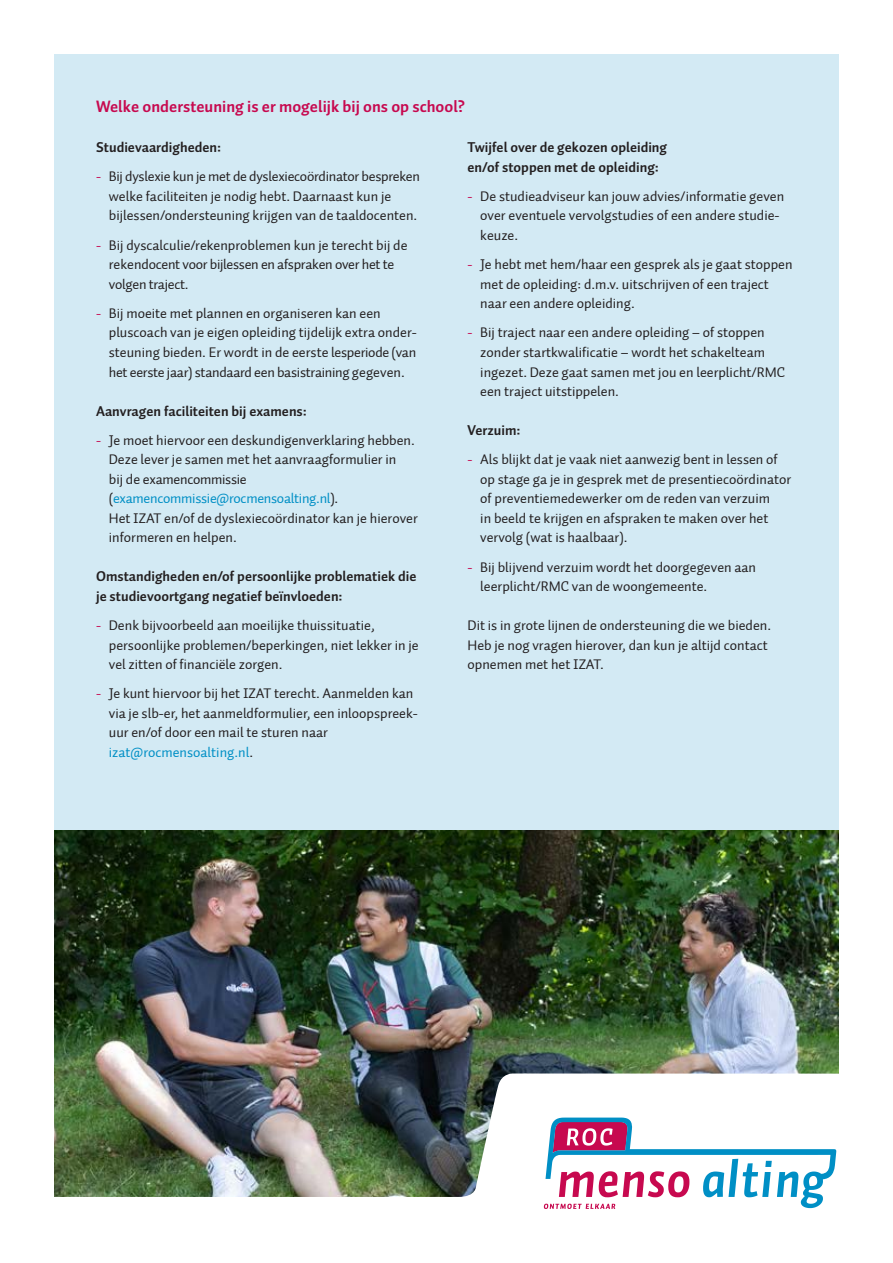
<style>
.page{position:relative;width:893px;height:1263px;background:#fff}
.page>*{position:absolute;margin:0;border:0;box-sizing:border-box;transform-origin:0 0}
.t1{font:700 16.5px "Auto 1";color:#c7094f}
.t2{font:14.25px/19.5px "Auto 1";color:#231f20}
.t3{font:700 14.25px/19.5px "Auto 1";color:#231f20}
.s1{color:#c7094f}
.s2{color:#008fc5}
</style>
<div class="page">
<div style="left:54px;top:54px;width:785px;height:776px;background:#d3eaf4"></div>
<img style="left:54px;top:830px;width:784px;height:243px">
<img style="left:54px;top:1073px;width:785px;height:135px">
<svg style="left:544px;top:1117px;width:292px;height:92px"></svg>
<p class="t1" style="left:96px;top:95px;width:370px">Welke ondersteuning is er mogelijk bij ons op school?</p>
<p class="t3" style="left:96px;top:138px;width:127px">Studievaardigheden:</p>
<p class="t2" style="left:109px;top:167px;width:313px;text-indent:-13px"><span class="s1">-</span> Bij dyslexie kun je met de dyslexiecoördinator bespreken welke faciliteiten je nodig hebt. Daarnaast kun je bijlessen/ondersteuning krijgen van de taaldocenten.</p>
<p class="t2" style="left:109px;top:235px;width:300px;text-indent:-13px"><span class="s1">-</span> Bij dyscalculie/rekenproblemen kun je terecht bij de rekendocent voor bijlessen en afspraken over het te volgen traject.</p>
<p class="t2" style="left:109px;top:304px;width:310px;text-indent:-13px"><span class="s1">-</span> Bij moeite met plannen en organiseren kan een pluscoach van je eigen opleiding tijdelijk extra onder&shy;steuning bieden. Er wordt in de eerste lesperiode (van het eerste jaar) standaard een basistraining gegeven.</p>
<p class="t3" style="left:96px;top:401px;width:212px">Aanvragen faciliteiten bij examens:</p>
<p class="t2" style="left:109px;top:430px;width:310px;text-indent:-13px"><span class="s1">-</span> Je moet hiervoor een deskundigenverklaring hebben.<br>Deze lever je samen met het aanvraagformulier in<br>bij de examencommissie (<span class="s2">examencommissie@rocmensoalting.nl</span>).<br>Het IZAT en/of de dyslexiecoördinator kan je hierover informeren en helpen.</p>
<p class="t3" style="left:96px;top:567px;width:322px">Omstandigheden en/of persoonlijke problematiek die je studievoortgang negatief beïnvloeden:</p>
<p class="t2" style="left:109px;top:616px;width:311px;text-indent:-13px"><span class="s1">-</span> Denk bijvoorbeeld aan moeilijke thuissituatie, persoonlijke problemen/beperkingen, niet lekker in je vel zitten of financiële zorgen.</p>
<p class="t2" style="left:109px;top:684px;width:310px;text-indent:-13px"><span class="s1">-</span> Je kunt hiervoor bij het IZAT terecht. Aanmelden kan via je slb-er, het aanmeldformulier, een inloopspreek&shy;uur en/of door een mail te sturen naar <span class="s2">izat@rocmensoalting.nl</span>.</p>
<p class="t3" style="left:468px;top:138px;width:201px">Twijfel over de gekozen opleiding en/of stoppen met de opleiding:</p>
<p class="t2" style="left:480px;top:187px;width:305px;text-indent:-13px"><span class="s1">-</span> De studieadviseur kan jouw advies/informatie geven over eventuele vervolgstudies of een andere studie&shy;keuze.</p>
<p class="t2" style="left:480px;top:255px;width:314px;text-indent:-13px"><span class="s1">-</span> Je hebt met hem/haar een gesprek als je gaat stoppen met de opleiding: d.m.v. uitschrijven of een traject naar een andere opleiding.</p>
<p class="t2" style="left:480px;top:323px;width:306px;text-indent:-13px"><span class="s1">-</span> Bij traject naar een andere opleiding – of stoppen zonder startkwalificatie – wordt het schakelteam ingezet. Deze gaat samen met jou en leerplicht/RMC een traject uitstippelen.</p>
<p class="t3" style="left:468px;top:421px;width:55px">Verzuim:</p>
<p class="t2" style="left:480px;top:450px;width:312px;text-indent:-13px"><span class="s1">-</span> Als blijkt dat je vaak niet aanwezig bent in lessen of op stage ga je in gesprek met de presentiecoördinator of preventiemedewerker om de reden van verzuim<br>in beeld te krijgen en afspraken te maken over het vervolg (wat is haalbaar).</p>
<p class="t2" style="left:480px;top:557px;width:277px;text-indent:-13px"><span class="s1">-</span> Bij blijvend verzuim wordt het doorgegeven aan leerplicht/RMC van de woongemeente.</p>
<p class="t2" style="left:468px;top:616px;width:305px">Dit is in grote lijnen de ondersteuning die we bieden.<br>Heb je nog vragen hierover, dan kun je altijd contact opnemen met het IZAT.</p>
</div>
